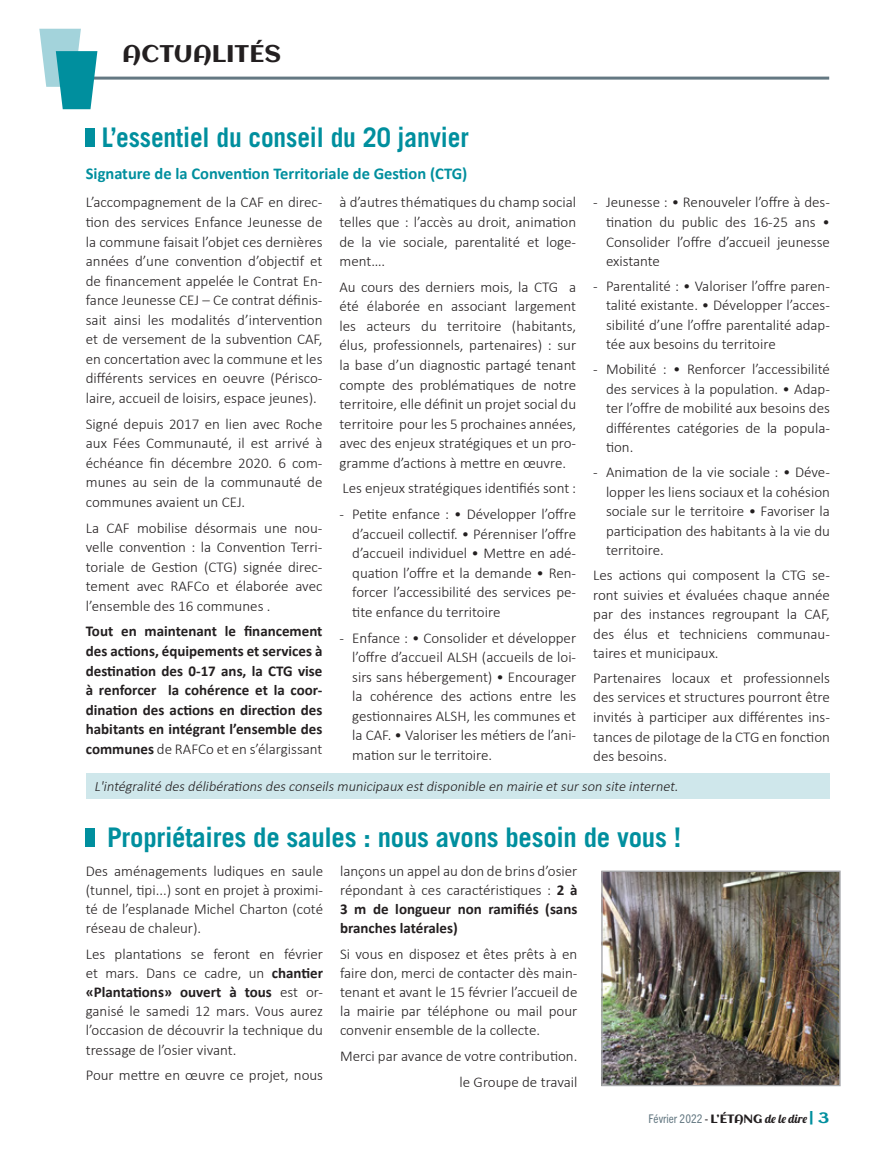
<style>
.page{position:relative;width:893px;height:1149px;background:#fff}
.page>*{position:absolute;margin:0;border:0;box-sizing:border-box;transform-origin:0 0}
.titre{font:700 27px "Trade Gothic";letter-spacing:-.01em;color:#008f9e}
.titre-2{font:700 27px "Trade Gothic";letter-spacing:-.01em;color:#008f9e;scale:.94 1}
.t1{font:24px "Aclonica";color:#231f20}
.sous_titre{font:700 16.5px "Calibri";color:#008f9e}
.texte{font:300 15px/19.5px "Calibri";color:#231f20;text-align:justify}
.texte-2{font:700 15px/19.5px "Calibri";color:#231f20;text-align:justify}
.texte-3{font:italic 300 14.25px "Calibri";color:#231f20}
.t2{font:condensed 12px "Trade Gothic Next LT Pro";color:#647882}
.s1{font-weight:300}
.s2{font-weight:700}
.s3{color:#231f20}
.s4{font-family:"Aclonica";font-stretch:normal;color:#231f20}
.s5{font-family:"Lobster 1.4";font-stretch:normal;color:#231f20}
.s6{font-family:"Aclonica";font-stretch:normal;font-size:15px;color:#008f9e}
</style>
<div class="page">
<hr style="left:85px;top:77px;width:744px;height:3px;background:#647882">
<svg style="left:39px;top:29px;width:58px;height:80px"></svg>
<div style="left:86px;top:128px;width:9px;height:19px;background:#008f9e"></div>
<div style="left:86px;top:773px;width:743px;height:25px;background:#cfe7eb"></div>
<div style="left:86px;top:828px;width:9px;height:19px;background:#008f9e"></div>
<img style="left:603px;top:872px;width:236px;height:211px">
<div style="left:601px;top:870px;width:240px;height:215px;border:1px solid #a8a9ad"></div>
<h2 class="t1" style="left:122px;top:37px;width:160px">ACTUALITÉS</h2>
<p class="titre-2" style="left:102px;top:121px;width:392px">L’essentiel du conseil du 20 janvier</p>
<p class="sous_titre" style="left:86px;top:164px;width:383px">Signature de la Convention Territoriale de Gestion (CTG)</p>
<p class="texte" style="left:86px;top:192px;width:238px">L’accompagnement de la CAF en direc&shy;tion des services Enfance Jeunesse de la commune faisait l’objet ces dernières années d’une convention d’objectif et de financement appelée le Contrat En&shy;fance Jeunesse CEJ – Ce contrat définis&shy;sait ainsi les modalités d’intervention et de versement de la subvention CAF, en concertation avec la commune et les différents services en oeuvre (Périsco&shy;laire, accueil de loisirs, espace jeunes).</p>
<p class="texte" style="left:86px;top:413px;width:238px">Signé depuis 2017 en lien avec Roche aux Fées Communauté, il est arrivé à échéance fin décembre 2020. 6 com&shy;munes au sein de la communauté de communes avaient un CEJ.</p>
<p class="texte" style="left:86px;top:517px;width:238px">La CAF mobilise désormais une nou&shy;velle convention : la Convention Terri&shy;toriale de Gestion (CTG) signée direc&shy;tement avec RAFCo et élaborée avec l’ensemble des 16 communes .</p>
<p class="texte-2" style="left:86px;top:621px;width:238px">Tout en maintenant le financement des actions, équipements et services à destination des 0-17 ans, la CTG vise à renforcer la cohérence et la coor&shy;dination des actions en direction des habitants en intégrant l’ensemble des communes <span class="s1">de RAFCo et en s’élargissant</span></p>
<p class="texte" style="left:606px;top:192px;width:225px;text-indent:-13px">- Jeunesse : • Renouveler l’offre à des&shy;tination du public des 16-25 ans • Consolider l’offre d’accueil jeunesse existante</p>
<p class="texte" style="left:606px;top:276px;width:225px;text-indent:-13px">- Parentalité : • Valoriser l’offre paren&shy;talité existante. • Développer l’acces&shy;sibilité d’une l’offre parentalité adap&shy;tée aux besoins du territoire</p>
<p class="texte" style="left:606px;top:359px;width:225px;text-indent:-13px">- Mobilité : • Renforcer l’accessibilité des services à la population. • Adap&shy;ter l’offre de mobilité aux besoins des différentes catégories de la popula&shy;tion.</p>
<p class="texte" style="left:606px;top:462px;width:225px;text-indent:-13px">- Animation de la vie sociale : • Déve&shy;lopper les liens sociaux et la cohésion sociale sur le territoire • Favoriser la participation des habitants à la vie du territoire.</p>
<p class="texte" style="left:593px;top:565px;width:238px">Les actions qui composent la CTG se&shy;ront suivies et évaluées chaque année par des instances regroupant la CAF, des élus et techniciens communau&shy;taires et municipaux.</p>
<p class="texte" style="left:593px;top:668px;width:238px">Partenaires locaux et professionnels des services et structures pourront être invités à participer aux différentes ins&shy;tances de pilotage de la CTG en fonction des besoins.</p>
<p class="texte-3" style="left:94px;top:776px;width:588px">L'intégralité desdélibérationsdesconseilsmunicipaux estdisponible en mairie etsurson site internet.</p>
<p class="titre" style="left:107px;top:820px;width:576px">Propriétaires de saules : nous avons besoin de vous !</p>
<p class="texte" style="left:86px;top:861px;width:239px">Des aménagements ludiques en saule (tunnel, tipi...) sont en projet à proximi&shy;té de l’esplanade Michel Charton (coté réseau de chaleur).</p>
<p class="texte" style="left:86px;top:943px;width:239px">Les plantations se feront en février et mars. Dans ce cadre, un <span class="s2">chantier «Plantations» ouvert à tous</span> est or&shy;ganisé le samedi 12 mars. Vous aurez l’occasion de découvrir la technique du tressage de l’osier vivant.</p>
<p class="texte" style="left:86px;top:1064px;width:239px">Pour mettre en œuvre ce projet, nous</p>
<p class="texte" style="left:339px;top:192px;width:238px">à d’autres thématiques du champ social telles que : l’accès au droit, animation de la vie sociale, parentalité et loge&shy;ment….</p>
<p class="texte" style="left:339px;top:277px;width:238px">Au cours des derniers mois, la CTG a été élaborée en associant largement les acteurs du territoire (habitants, élus, professionnels, partenaires) : sur la base d’un diagnostic partagé tenant compte des problématiques de notre territoire, elle définit un projet social du territoire pour les 5 prochaines années, avec des enjeux stratégiques et un pro&shy;gramme d’actions à mettre en œuvre.</p>
<p class="texte" style="left:342px;top:478px;width:235px">Les enjeux stratégiques identifiés sont :</p>
<p class="texte" style="left:352px;top:504px;width:225px;text-indent:-13px">- Petite enfance : • Développer l’offre d’accueil collectif. • Pérenniser l’offre d’accueil individuel • Mettre en adé&shy;quation l’offre et la demande • Ren&shy;forcer l’accessibilité des services pe&shy;tite enfance du territoire</p>
<p class="texte" style="left:352px;top:627px;width:225px;text-indent:-13px">- Enfance : • Consolider et développer l’offre d’accueil ALSH (accueils de loi&shy;sirs sans hébergement) • Encourager la cohérence des actions entre les gestionnaires ALSH, les communes et la CAF. • Valoriser les métiers de l’ani&shy;mation sur le territoire.</p>
<p class="texte" style="left:340px;top:861px;width:239px">lançons un appel au don de brins d’osier répondant à ces caractéristiques : <span class="s2">2 à 3 m de longueur non ramifiés (sans branches latérales)</span></p>
<p class="texte" style="left:340px;top:943px;width:239px">Si vous en disposez et êtes prêts à en faire don, merci de contacter dès main&shy;tenant et avant le 15 février l’accueil de la mairie par téléphone ou mail pour convenir ensemble de la collecte.</p>
<p class="texte" style="left:340px;top:1045px;width:239px">Merci par avance de votre contribution.</p>
<p class="texte" style="left:459px;top:1071px;width:119px">le Groupe de travail</p>
<p class="t2" style="left:648px;top:1110px;width:182px">Février 2022 <span class="s3">-</span> <span class="s4">L’ÉTANG</span> <span class="s5">de le dire</span> <span class="s6">| 3</span></p>
</div>
